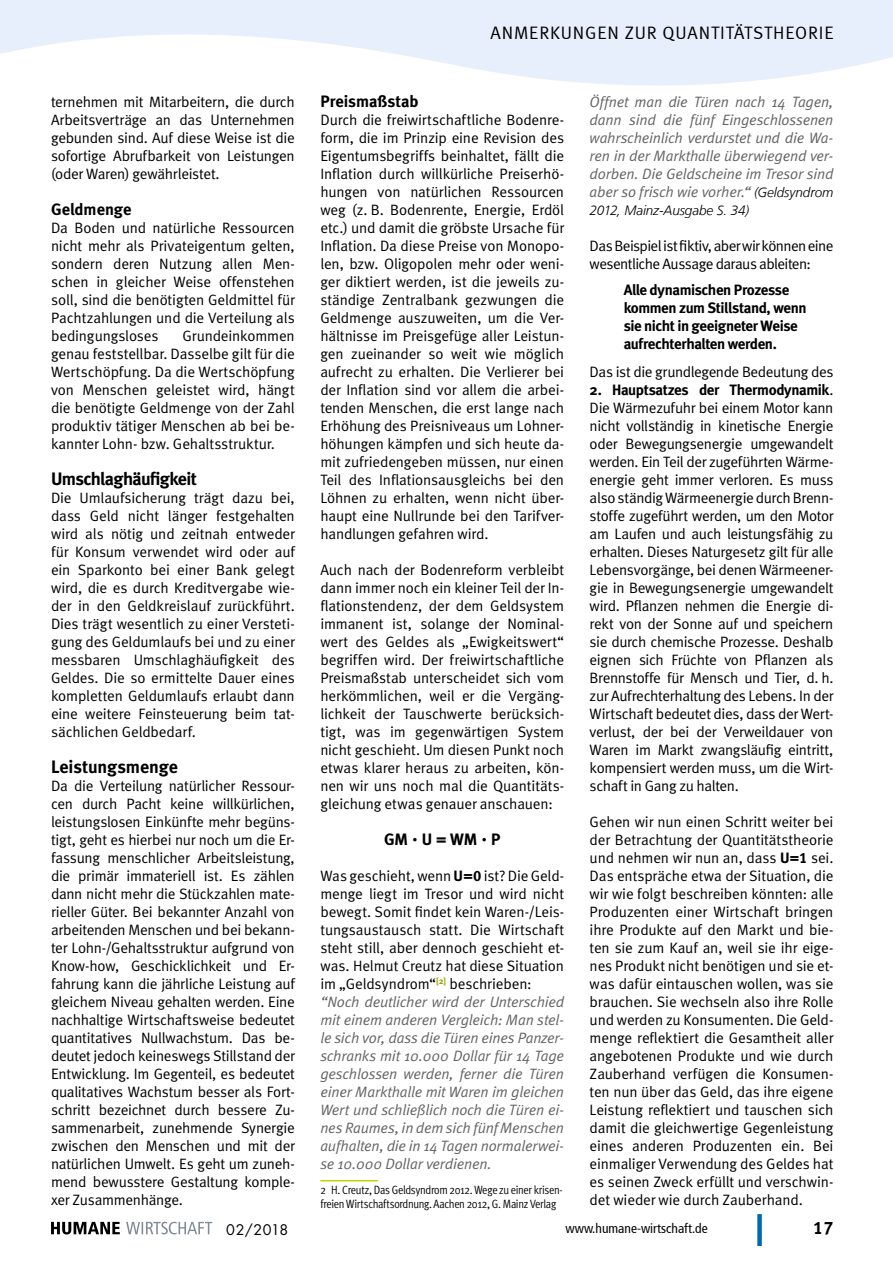
<style>
.page{position:relative;width:893px;height:1263px;background:#fff}
.page>*{position:absolute;margin:0;border:0;box-sizing:border-box;transform-origin:0 0}
.Zwischenüberschrift{font:700 18px "Meta";letter-spacing:-.02em;color:#000}
.t1{font:18px "Meta Normal LF";letter-spacing:.05em;color:#000}
.t2{font:18px "Meta Bold LF";color:#000}
.Zwischenüberschrift-2{font:700 16.5px "Meta";color:#000}
.Fließtext_Meta_Norma{font:15px/18px "Meta Normal";letter-spacing:-.015em;color:#000;text-align:justify}
.Fließtext_Meta_Norma-2{font:italic 15px/18px "Meta Normal";letter-spacing:-.01em;color:#636362;text-align:justify}
.Fließtext_Meta_Norma-3{font:700 15px/18px "Meta";letter-spacing:-.03em;color:#000}
.Fließtext_Meta_Norma-4{font:15px/18px "Meta Normal";letter-spacing:-.04em;color:#000}
.t3{font:14.25px "Futura";letter-spacing:.01em;color:#000}
.t4{font:condensed 13.5px "Frutiger 57";color:#000}
.Fließtext_Meta_Norma-5{font:italic 300 13.5px "Frutiger LT";letter-spacing:-.01em;color:#000}
.Fußnote_enge_Zeile{font:12px/13.5px "Meta Cond Normal";letter-spacing:-.025em;color:#000}
.s1{font-size:19.5px}
.s2{font-family:"Meta Bold LF"}
.s3{font-family:"Frutiger LT";font-weight:300;font-size:13.5px;color:#000}
.s4{font-family:"Meta";font-weight:700}
</style>
<div class="page">
<div style="left:757px;top:1214px;width:5px;height:32px;background:#0069b3"></div>
<svg style="left:51px;top:1222px;width:69px;height:12px"></svg>
<svg style="left:126px;top:1222px;width:86px;height:12px"></svg>
<hr style="left:320px;top:1180px;width:58px;height:1px;background:#cccd00">
<svg style="left:0;top:0;width:893px;height:86px;fill:#e6effb"></svg>
<p class="Fließtext_Meta_Norma" style="left:51px;top:93px;width:245px">ternehmen mit Mitarbeitern, die durch Arbeitsverträge an das Unternehmen gebunden sind. Auf diese Weise ist die sofortige Abrufbarkeit von Leistungen (oder Waren) gewährleistet.</p>
<p class="Zwischenüberschrift-2" style="left:51px;top:200px;width:82px">Geldmenge</p>
<p class="Fließtext_Meta_Norma" style="left:51px;top:219px;width:245px">Da Boden und natürliche Ressourcen nicht mehr als Privateigentum gelten, sondern deren Nutzung allen Men&shy;schen in gleicher Weise offenstehen soll, sind die benötigten Geldmittel für Pachtzahlungen und die Verteilung als bedingungsloses</p>
<p class="Fließtext_Meta_Norma" style="left:51px;top:327px;width:245px;text-indent:131px">Grundeinkommen genau feststellbar. Dasselbe gilt für die Wertschöpfung. Da die Wertschöpfung von Menschen geleistet wird, hängt die benötigte Geldmenge von der Zahl produktiv tätiger Menschen ab bei be&shy;kannter Lohn- bzw. Gehaltsstruktur.</p>
<p class="Zwischenüberschrift" style="left:51px;top:468px;width:147px">Umschlaghäufigkeit</p>
<p class="Fließtext_Meta_Norma" style="left:51px;top:489px;width:245px">Die Umlaufsicherung trägt dazu bei, dass Geld nicht länger festgehalten wird als nötig und zeitnah entweder für Konsum verwendet wird oder auf ein Sparkonto bei einer Bank gelegt wird, die es durch Kreditvergabe wie&shy;der in den Geldkreislauf zurückführt.<br>Dies trägt wesentlich zu einer Versteti&shy;gung des Geldumlaufs bei und zu einer messbaren Umschlaghäufigkeit des Geldes. Die so ermittelte Dauer eines kompletten Geldumlaufs erlaubt dann eine weitere Feinsteuerung beim tat&shy;sächlichen Geldbedarf.</p>
<p class="Zwischenüberschrift" style="left:51px;top:756px;width:128px">Leistungsmenge</p>
<p class="Fließtext_Meta_Norma" style="left:51px;top:777px;width:245px">Da die Verteilung natürlicher Ressour&shy;cen durch Pacht keine willkürlichen, leistungslosen Einkünfte mehr begüns&shy;tigt, geht es hierbei nur noch um die Er&shy;fassung menschlicher Arbeitsleistung, die primär immateriell ist. Es zählen dann nicht mehr die Stückzahlen mate&shy;rieller Güter. Bei bekannter Anzahl von arbeitenden Menschen und bei bekann&shy;ter Lohn-/Gehaltsstruktur aufgrund von Know-how, Geschicklichkeit und Er&shy;fahrung kann die jährliche Leistung auf gleichem Niveau gehalten werden. Eine nachhaltige Wirtschaftsweise bedeutet quantitatives Nullwachstum. Das be&shy;deutet jedoch keineswegs Stillstand der Entwicklung. Im Gegenteil, es bedeutet qualitatives Wachstum besser als Fort&shy;schritt bezeichnet durch bessere Zu&shy;sammenarbeit, zunehmende Synergie zwischen den Menschen und mit der natürlichen Umwelt. Es geht um zuneh&shy;mend bewusstere Gestaltung komple&shy;xer Zusammenhänge.</p>
<p class="t1" style="left:490px;top:22px;width:345px">ANMERKUNGEN ZUR QUANTITÄTSTHEORIE</p>
<p class="Zwischenüberschrift-2" style="left:320px;top:92px;width:100px">Preismaßstab</p>
<p class="Fließtext_Meta_Norma" style="left:320px;top:111px;width:245px">Durch die freiwirtschaftliche Bodenre&shy;form, die im Prinzip eine Revision des Eigentumsbegriffs beinhaltet, fällt die Inflation durch willkürliche Preiserhö&shy;hungen von natürlichen Ressourcen weg (z. B. Bodenrente, Energie, Erdöl etc.) und damit die gröbste Ursache für Inflation. Da diese Preise von Monopo&shy;len, bzw. Oligopolen mehr oder weni&shy;ger diktiert werden, ist die jeweils zu&shy;ständige Zentralbank gezwungen die Geldmenge auszuweiten, um die Ver&shy;hältnisse im Preisgefüge aller Leistun&shy;gen zueinander so weit wie möglich aufrecht zu erhalten. Die Verlierer bei der Inflation sind vor allem die arbei&shy;tenden Menschen, die erst lange nach Erhöhung des Preisniveaus um Lohner&shy;höhungen kämpfen und sich heute da&shy;mit zufriedengeben müssen, nur einen Teil des Inflationsausgleichs bei den Löhnen zu erhalten, wenn nicht über&shy;haupt eine Nullrunde bei den Tarifver&shy;handlungen gefahren wird.</p>
<p class="Fließtext_Meta_Norma" style="left:320px;top:561px;width:245px">Auch nach der Bodenreform verbleibt dann immer noch ein kleiner Teil der In&shy;flationstendenz, der dem Geldsystem immanent ist, solange der Nominal&shy;wert des Geldes als „Ewigkeitswert“ begriffen wird. Der freiwirtschaftliche Preismaßstab unterscheidet sich vom herkömmlichen, weil er die Vergäng&shy;lichkeit der Tauschwerte berücksich&shy;tigt, was im gegenwärtigen System nicht geschieht. Um diesen Punkt noch etwas klarer heraus zu arbeiten, kön&shy;nen wir uns noch mal die Quantitäts&shy;gleichung etwas genauer anschauen:</p>
<p class="Zwischenüberschrift-2" style="left:384px;top:830px;width:118px">GM <span class="s1">·</span> U = WM <span class="s1">·</span> P</p>
<p class="Fließtext_Meta_Norma" style="left:320px;top:867px;width:245px">Was geschieht, wenn <span class="s2">U=0</span> ist? Die Geld&shy;menge liegt im Tresor und wird nicht bewegt. Somit findet kein Waren-/Leis&shy;tungsaustausch statt. Die Wirtschaft steht still, aber dennoch geschieht et&shy;was. Helmut Creutz hat diese Situation im „Geldsyndrom“<sup>[2]</sup> beschrieben:</p>
<p class="Fließtext_Meta_Norma-2" style="left:320px;top:993px;width:245px">“Noch deutlicher wird der Unterschied mit einem anderen Vergleich: Man stel&shy;le sich vor, dass die Türen eines Panzer&shy;schranks mit 10.000 Dollar für 14 Tage geschlossen werden, ferner die Türen einer Markthalle mit Waren im gleichen Wert und schließlich noch die Türen ei&shy;nes Raumes, in dem sich fünf Menschen aufhalten, die in 14 Tagen normalerwei&shy;se 10.000 Dollar verdienen.</p>
<p class="Fußnote_enge_Zeile" style="left:320px;top:1183px;width:244px">2 H. Creutz, Das Geldsyndrom 2012. Wege zu einer krisen&shy;freien Wirtschaftsordnung. Aachen 2012, G. Mainz Verlag</p>
<p class="Fließtext_Meta_Norma-2" style="left:590px;top:93px;width:245px">Öffnet man die Türen nach 14 Tagen, dann sind die fünf Eingeschlossenen wahrscheinlich verdurstet und die Wa&shy;ren in der Markthalle überwiegend ver&shy;dorben. Die Geldscheine im Tresor sind aber so frisch wie vorher.“ <span class="s3">(Geldsyndrom</span></p>
<p class="Fließtext_Meta_Norma-5" style="left:590px;top:203px;width:161px">2012, Mainz-Ausgabe S. 34)</p>
<p class="Fließtext_Meta_Norma-4" style="left:590px;top:237px;width:245px">Das Beispiel ist fiktiv, aber wir können eine wesentliche Aussage daraus ableiten:</p>
<p class="Fließtext_Meta_Norma-3" style="left:624px;top:280px;width:184px">Alle dynamischen Prozesse kommen zum Stillstand, wenn sie nicht in geeigneter Weise aufrechterhalten werden.</p>
<p class="Fließtext_Meta_Norma" style="left:590px;top:363px;width:245px">Das ist die grundlegende Bedeutung des</p>
<p class="Fließtext_Meta_Norma" style="left:590px;top:381px;width:245px"><span class="s4">2. Hauptsatzes der Thermodynamik</span>.<br>Die Wärmezufuhr bei einem Motor kann nicht vollständig in kinetische Energie oder Bewegungsenergie umgewandelt werden. Ein Teil der zugeführten Wärme&shy;energie geht immer verloren. Es muss also ständig Wärmeenergie durch Brenn&shy;stoffe zugeführt werden, um den Motor am Laufen und auch leistungsfähig zu erhalten. Dieses Naturgesetz gilt für alle Lebensvorgänge, bei denen Wärmeener&shy;gie in Bewegungsenergie umgewandelt wird. Pflanzen nehmen die Energie di&shy;rekt von der Sonne auf und speichern sie durch chemische Prozesse. Deshalb eignen sich Früchte von Pflanzen als Brennstoffe für Mensch und Tier, d. h. zur Aufrechterhaltung des Lebens. In der Wirtschaft bedeutet dies, dass der Wert&shy;verlust, der bei der Verweildauer von Waren im Markt zwangsläufig eintritt, kompensiert werden muss, um die Wirt&shy;schaft in Gang zu halten.</p>
<p class="Fließtext_Meta_Norma" style="left:590px;top:813px;width:245px">Gehen wir nun einen Schritt weiter bei der Betrachtung der Quantitätstheorie und nehmen wir nun an, dass <span class="s2">U=1</span> sei.<br>Das entspräche etwa der Situation, die wir wie folgt beschreiben könnten: alle Produzenten einer Wirtschaft bringen ihre Produkte auf den Markt und bie&shy;ten sie zum Kauf an, weil sie ihr eige&shy;nes Produkt nicht benötigen und sie et&shy;was dafür eintauschen wollen, was sie brauchen. Sie wechseln also ihre Rolle und werden zu Konsumenten. Die Geld&shy;menge reflektiert die Gesamtheit aller angebotenen Produkte und wie durch Zauberhand verfügen die Konsumen&shy;ten nun über das Geld, das ihre eigene Leistung reflektiert und tauschen sich damit die gleichwertige Gegenleistung eines anderen Produzenten ein. Bei einmaliger Verwendung des Geldes hat es seinen Zweck erfüllt und verschwin&shy;det wieder wie durch Zauberhand.</p>
<p class="t3" style="left:226px;top:1220px;width:64px">02/2018</p>
<p class="t4" style="left:566px;top:1220px;width:144px">www.humane-wirtschaft.de</p>
<p class="t2" style="left:813px;top:1217px;width:22px">17</p>
</div>
